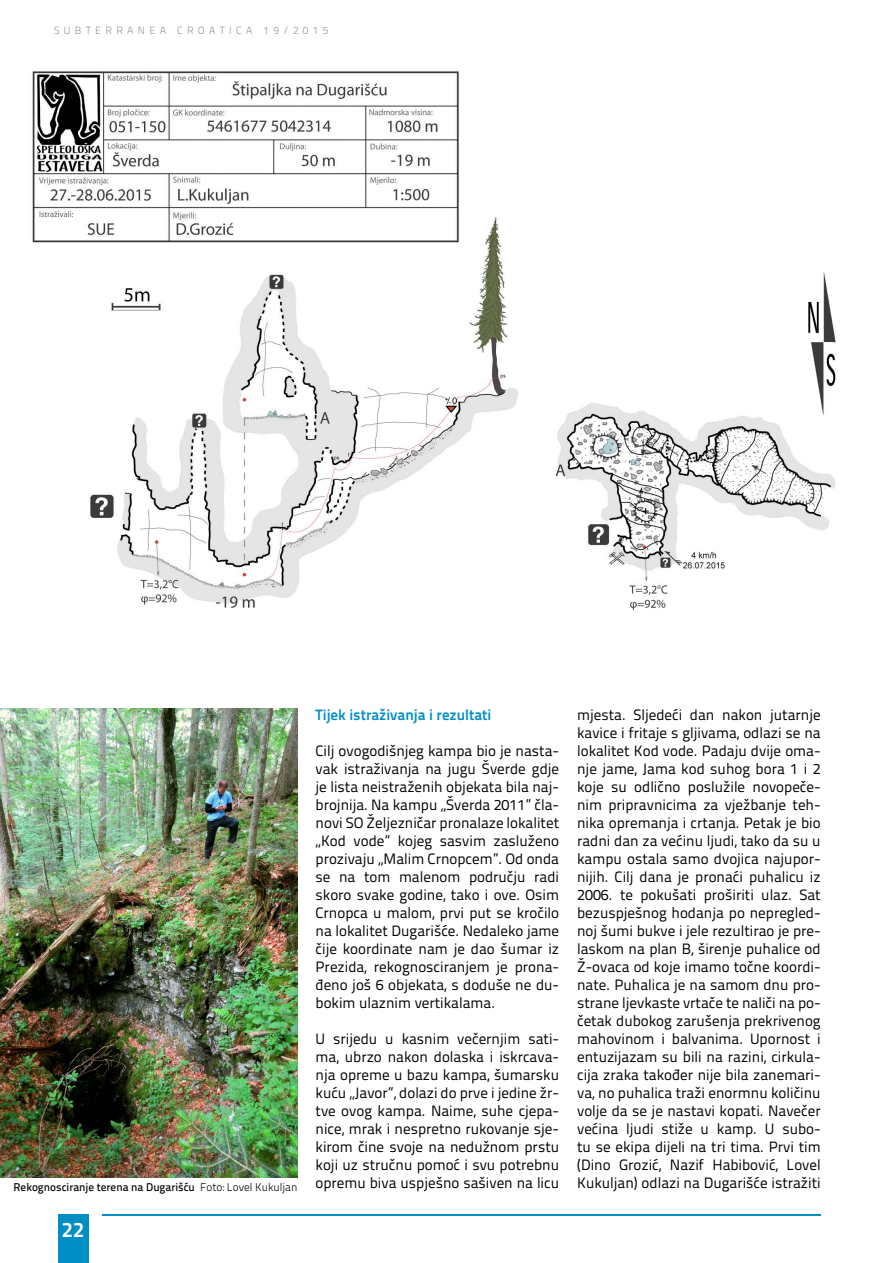
<style>
.page{position:relative;width:893px;height:1263px;background:#fff}
.page>*{position:absolute;margin:0;border:0;box-sizing:border-box;transform-origin:0 0}
.t1{font:21px "Titillium Maps 29 L 800 wt";color:#fff}
.t2{font:15px/18px "Titillium Text 22 L 400 wt";color:#000;text-align:justify}
.t3{font:15px "Titillium Text 22 L 800 wt";color:#008fc5}
.t4{font:11.25px "Titillium Text 22 L 600 wt";color:#000}
.t5{font:10.5px "Titillium Text 22 L 250 wt";letter-spacing:.41em;color:#939598}
.s1{font-family:"Titillium Text 22 L 250 wt"}
</style>
<div class="page">
<div style="left:58px;top:1214px;width:30px;height:49px;background:#008fc5"></div>
<hr style="left:102px;top:1214px;width:719px;height:1px;background:#008fc5">
<img style="left:0;top:708px;width:298px;height:470px">
<img style="left:32px;top:71px;width:804px;height:540px">
<p class="t5" style="left:54px;top:23px;width:276px">SUBTERRANEA CROATICA 19/2015</p>
<p class="t2" style="left:577px;top:705px;width:245px">mjesta. Sljedeći dan nakon jutarnje kavice i fritaje s gljivama, odlazi se na lokalitet Kod vode. Padaju dvije oma&shy;nje jame, Jama kod suhog bora 1 i 2 koje su odlično poslužile novopeče&shy;nim pripravnicima za vježbanje teh&shy;nika opremanja i crtanja. Petak je bio radni dan za većinu ljudi, tako da su u kampu ostala samo dvojica najupor&shy;nijih. Cilj dana je pronaći puhalicu iz 2006. te pokušati proširiti ulaz. Sat bezuspješnog hodanja po nepregled&shy;noj šumi bukve i jele rezultirao je pre&shy;laskom na plan B, širenje puhalice od Ž-ovaca od koje imamo točne koordi&shy;nate. Puhalica je na samom dnu pro&shy;strane ljevkaste vrtače te naliči na po&shy;četak dubokog zarušenja prekrivenog mahovinom i balvanima. Upornost i entuzijazam su bili na razini, cirkula&shy;cija zraka također nije bila zanemari&shy;va, no puhalica traži enormnu količinu volje da se je nastavi kopati. Navečer većina ljudi stiže u kamp. U subo&shy;tu se ekipa dijeli na tri tima. Prvi tim (Dino Grozić, Nazif Habibović, Lovel</p>
<p class="t3" style="left:316px;top:703px;width:177px">Tijek istraživanja i rezultati</p>
<p class="t2" style="left:316px;top:741px;width:245px">Cilj ovogodišnjeg kampa bio je nasta&shy;vak istraživanja na jugu Šverde gdje je lista neistraženih objekata bila naj&shy;brojnija. Na kampu „Šverda 2011” čla&shy;novi SO Željezničar pronalaze lokalitet „Kod vode” kojeg sasvim zasluženo prozivaju „Malim Crnopcem”. Od onda se na tom malenom području radi skoro svake godine, tako i ove. Osim Crnopca u malom, prvi put se kročilo na lokalitet Dugarišće. Nedaleko jame čije koordinate nam je dao šumar iz Prezida, rekognosciranjem je prona&shy;đeno još 6 objekata, s doduše ne du&shy;bokim ulaznim vertikalama.</p>
<p class="t2" style="left:316px;top:1029px;width:245px">U srijedu u kasnim večernjim sati&shy;ma, ubrzo nakon dolaska i iskrcava&shy;nja opreme u bazu kampa, šumarsku kuću „Javor”, dolazi do prve i jedine žr&shy;tve ovog kampa. Naime, suhe cjepa&shy;nice, mrak i nespretno rukovanje sje&shy;kirom čine svoje na nedužnom prstu koji uz stručnu pomoć i svu potrebnu opremu biva uspješno sašiven na licu</p>
<p class="t4" style="left:14px;top:1178px;width:285px">Rekognosciranje terena na Dugarišću <span class="s1">Foto: Lovel Kukuljan</span></p>
<p class="t2" style="left:577px;top:1173px;width:245px">Kukuljan) odlazi na Dugarišće istražiti</p>
<h1 class="t1" style="left:62px;top:1213px;width:24px">22</h1>
</div>
